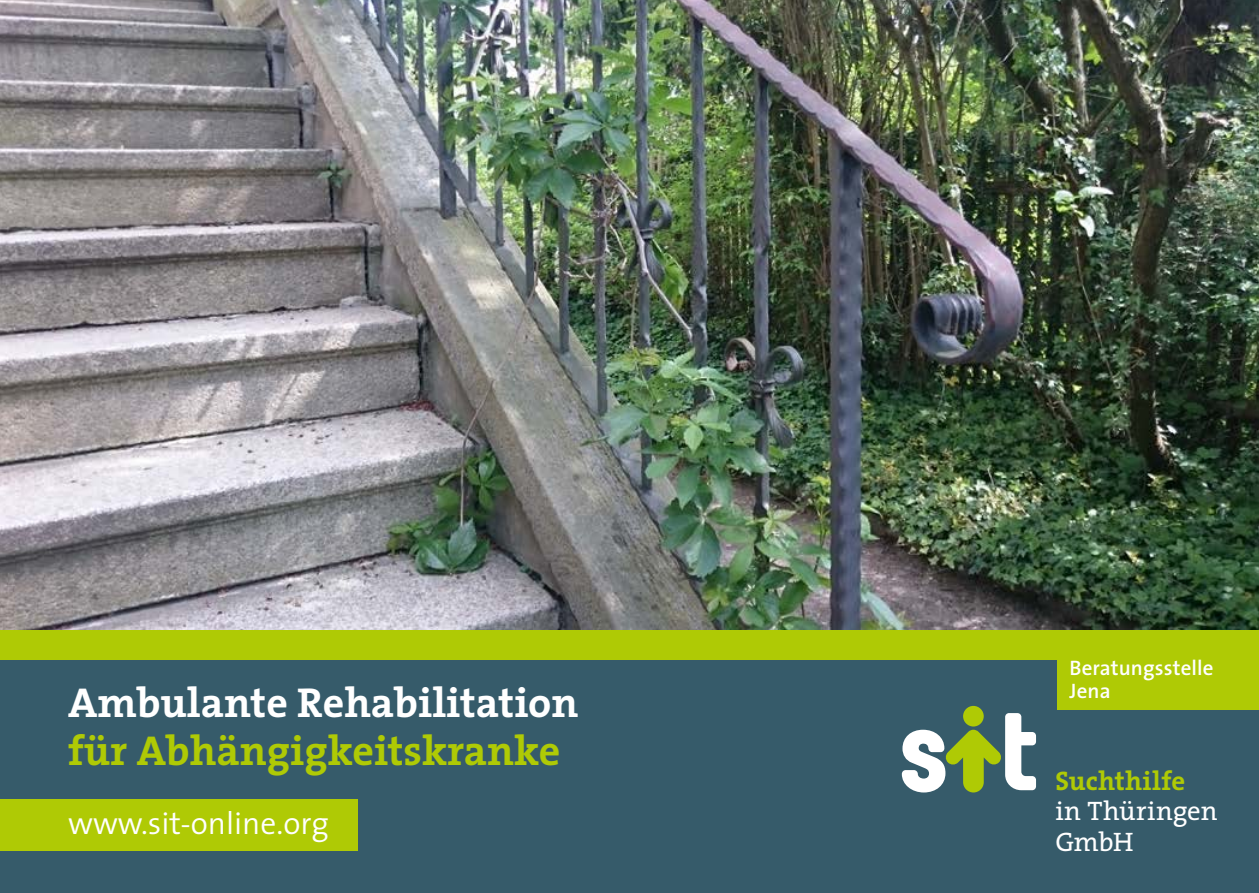
<style>
.page{position:relative;width:1259px;height:893px;background:#fff}
.page>*{position:absolute;margin:0;border:0;box-sizing:border-box;transform-origin:0 0}
.t1{font:700 42px "The Serif";color:#fff}
.t2{font:700 42px "The Serif";color:#afca05}
.t3{font:300 31.5px "The Sans";color:#fff}
.t4{font:27px/30.3px "The Serif";letter-spacing:-.005em;color:#fff}
.t5{font:700 27px "The Serif";letter-spacing:.01em;color:#afca05}
.t6{font:600 21px/22.5px "The Sans";letter-spacing:.005em;color:#fff}
</style>
<div class="page">
<div style="left:0;top:645px;width:1259px;height:248px;background:#365b6a"></div>
<div style="left:0;top:629px;width:1259px;height:31px;background:#afca05"></div>
<svg style="left:902px;top:706px;width:134px;height:86px"></svg>
<div style="left:0;top:799px;width:357px;height:51px;background:#afca05"></div>
<div style="left:1057px;top:650px;width:202px;height:59px;background:#afca05"></div>
<img style="left:0;top:0;width:1259px;height:629px">
<p class="t1" style="left:68px;top:668px;width:512px">Ambulante Rehabilitation</p>
<p class="t2" style="left:68px;top:716px;width:494px">für Abhängigkeitskranke</p>
<p class="t3" style="left:68px;top:797px;width:263px">www.sit-online.org</p>
<p class="t6" style="left:1069px;top:656px;width:145px">Beratungsstelle<br>Jena</p>
<p class="t5" style="left:1055px;top:758px;width:131px">Suchthilfe</p>
<p class="t4" style="left:1055px;top:795px;width:164px">in Thüringen<br>GmbH</p>
</div>
